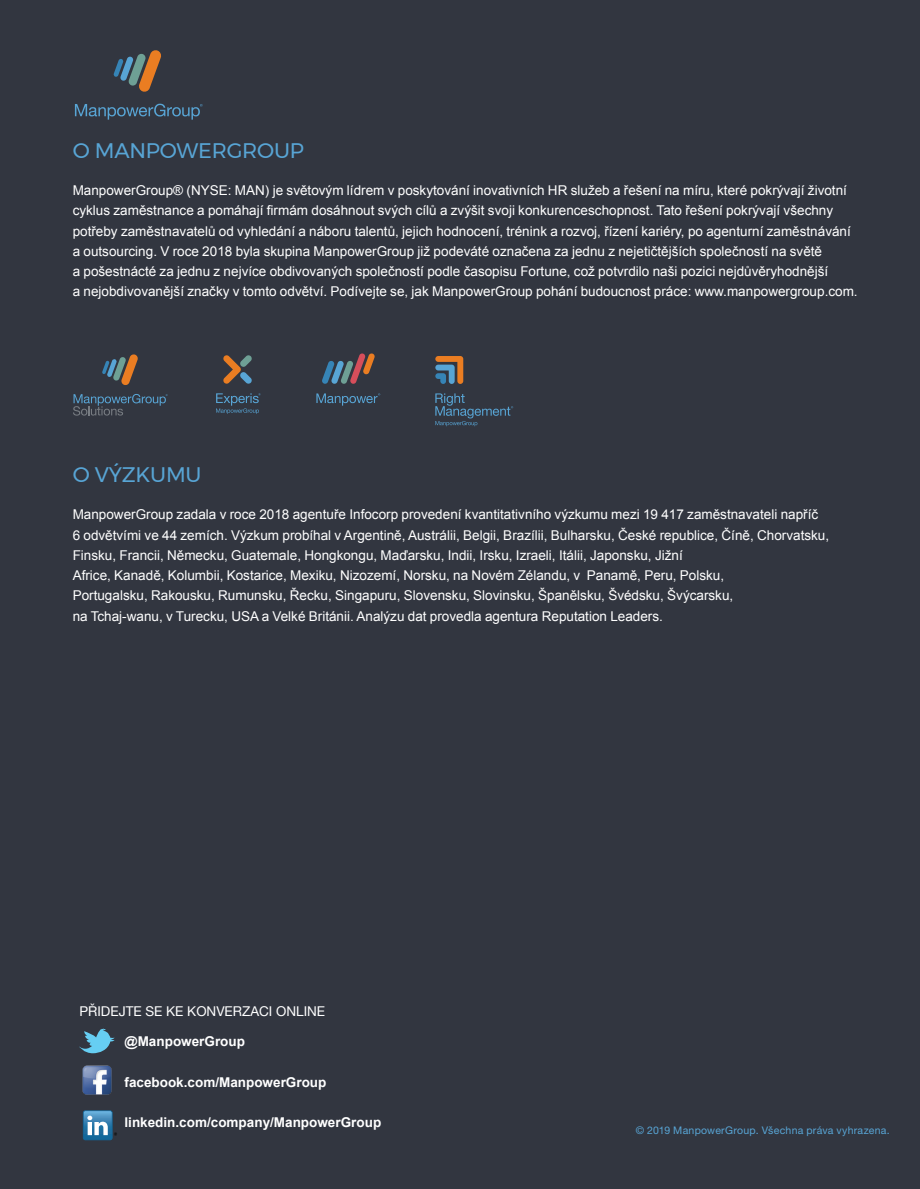
<style>
.page{position:relative;width:920px;height:1189px;background:#fff}
.page>*{position:absolute;margin:0;border:0;box-sizing:border-box;transform-origin:0 0}
.Header_Bold{font:21px "Montserrat";letter-spacing:-.01em;color:#58a5d5}
.Body_Copy{font:13.5px/20.2px "Arial";color:#fff}
.Body_Copy-2{font:700 13.5px "Arial";color:#fff}
.t1{font:13.5px "Helvetica Neue";color:#fff}
.t2{font:10.5px "Helvetica Neue LT Std";letter-spacing:.025em;color:#58a5d5}
</style>
<div class="page">
<div style="left:0;top:0;width:919px;height:1188px;background:#323640"></div>
<svg style="left:113px;top:50px;width:48px;height:42px"></svg>
<svg style="left:75px;top:104px;width:127px;height:16px"></svg>
<svg style="left:322px;top:353px;width:53px;height:31px"></svg>
<svg style="left:316px;top:393px;width:64px;height:12px"></svg>
<svg style="left:223px;top:355px;width:29px;height:28px"></svg>
<svg style="left:216px;top:393px;width:44px;height:21px"></svg>
<svg style="left:435px;top:356px;width:28px;height:28px"></svg>
<svg style="left:435px;top:393px;width:78px;height:33px"></svg>
<svg style="left:102px;top:354px;width:36px;height:31px"></svg>
<svg style="left:73px;top:394px;width:94px;height:21px"></svg>
<svg style="left:83px;top:1110px;width:34px;height:29px"></svg>
<svg style="left:79px;top:1028px;width:36px;height:24px"></svg>
<img style="left:82px;top:1065px;width:30px;height:30px">
<p class="Header_Bold" style="left:73px;top:135px;width:233px">O MANPOWERGROUP</p>
<p class="Body_Copy" style="left:73px;top:180px;width:786px">ManpowerGroup® (NYSE: MAN) je světovým lídrem v poskytování inovativních HR služeb a řešení na míru, které pokrývají životní cyklus zaměstnance a pomáhají firmám dosáhnout svých cílů a zvýšit svoji konkurenceschopnost. Tato řešení pokrývají všechny potřeby zaměstnavatelů od vyhledání a náboru talentů, jejich hodnocení, trénink a rozvoj, řízení kariéry, po agenturní zaměstnávání a outsourcing. V roce 2018 byla skupina ManpowerGroup již podeváté označena za jednu z nejetičtějších společností na světě<br>a pošestnácté za jednu z nejvíce obdivovaných společností podle časopisu Fortune, což potvrdilo naši pozici nejdůvěryhodnější<br>a nejobdivovanější značky v tomto odvětví. Podívejte se, jak ManpowerGroup pohání budoucnost práce: www.manpowergroup.com.</p>
<p class="Header_Bold" style="left:73px;top:458px;width:130px">O VÝZKUMU</p>
<p class="Body_Copy" style="left:73px;top:504px;width:757px">ManpowerGroup zadala v roce 2018 agentuře Infocorp provedení kvantitativního výzkumu mezi 19 417 zaměstnavateli napříč<br>6 odvětvími ve 44 zemích. Výzkum probíhal v Argentině, Austrálii, Belgii, Brazílii, Bulharsku, České republice, Číně, Chorvatsku,</p>
<p class="Body_Copy" style="left:73px;top:545px;width:662px">Finsku, Francii, Německu, Guatemale, Hongkongu, Maďarsku, Indii, Irsku, Izraeli, Itálii, Japonsku, Jižní<br>Africe, Kanadě, Kolumbii, Kostarice, Mexiku, Nizozemí, Norsku, na Novém Zélandu, v Panamě, Peru, Polsku, Portugalsku, Rakousku, Rumunsku, Řecku, Singapuru, Slovensku, Slovinsku, Španělsku, Švédsku, Švýcarsku, na Tchaj-wanu, v Turecku, USA a Velké Británii. Analýzu dat provedla agentura Reputation Leaders.</p>
<p class="t1" style="left:79px;top:1001px;width:247px">PŘIDEJTE SE KE KONVERZACI ONLINE</p>
<p class="Body_Copy-2" style="left:124px;top:1032px;width:122px">@ManpowerGroup</p>
<p class="Body_Copy-2" style="left:124px;top:1072px;width:203px">facebook.com/ManpowerGroup</p>
<p class="Body_Copy-2" style="left:124px;top:1113px;width:258px">linkedin.com/company/ManpowerGroup</p>
<p class="t2" style="left:635px;top:1123px;width:255px">© 2019 ManpowerGroup. Všechna práva vyhrazena.</p>
</div>
